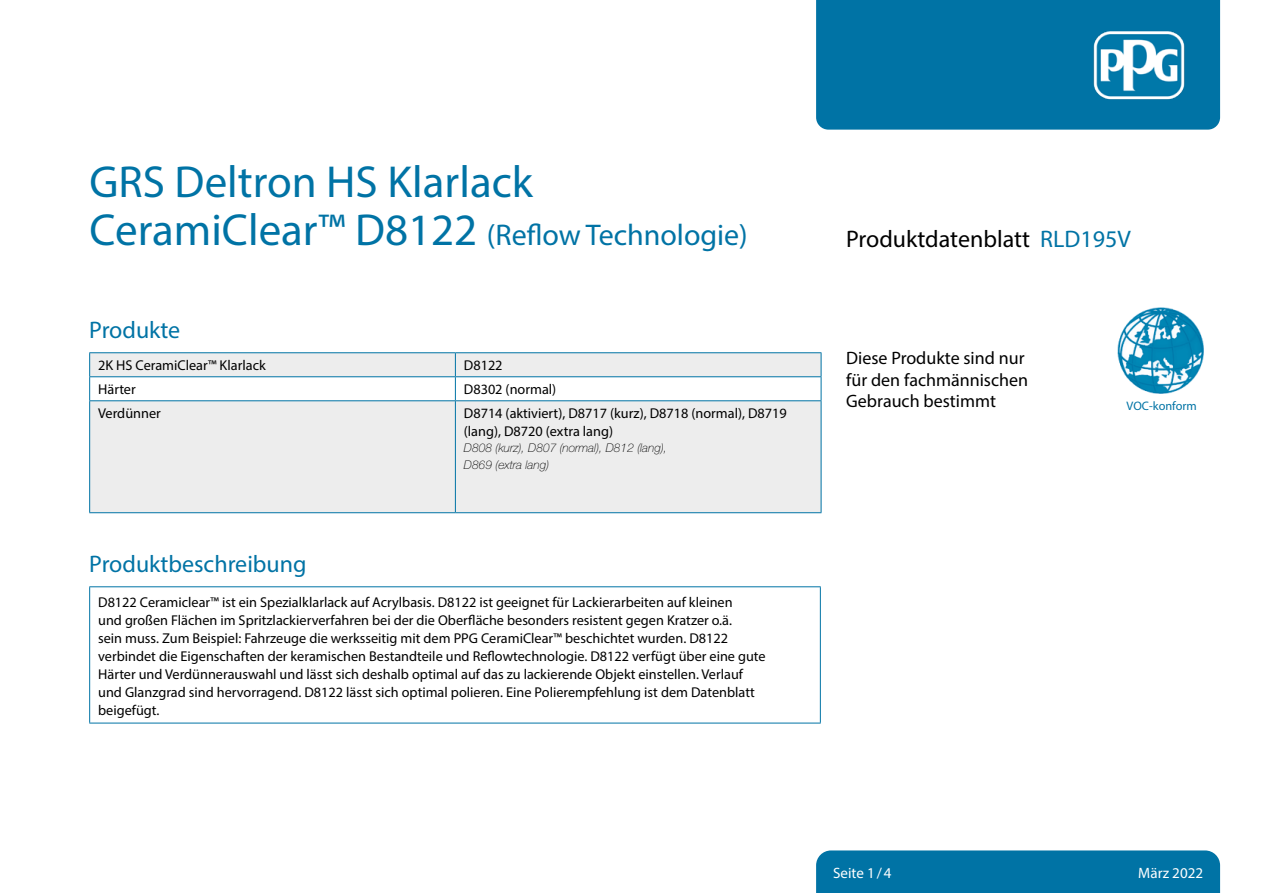
<style>
.page{position:relative;width:1263px;height:893px;background:#fff}
.page>*{position:absolute;margin:0;border:0;box-sizing:border-box;transform-origin:0 0}
.t1{font:45px "Myriad Pro";color:#0073a5}
.t2{font:30px "Myriad Pro";color:#0073a5}
.t3{font:24px "Myriad Pro";color:#0073a5}
.t4{font:24px "Myriad Pro";color:#000}
.t5{font:18px/21.6px "Myriad Pro";color:#000}
.t6{font:15px "Myriad Pro";color:#fff}
.t7{font:14.25px/18px "Myriad Pro";color:#000}
.t8{font:12.3px "Myriad Pro";color:#0073a5}
.t9{font:italic 100 12px/16.5px "Helvetica Neue LT Std";color:#000}
.s1{font-size:45px}
.s2{color:#0073a5}
</style>
<div class="page">
<div style="left:816px;top:850px;width:404px;height:43px;background:#0073a5"></div>
<div style="left:816px;top:0;width:404px;height:130px;background:#0073a5"></div>
<img style="left:1061px;top:1px;width:155px;height:129px">
<img style="left:1117px;top:307px;width:86px;height:86px">
<svg style="left:90px;top:353px;width:731px;height:159px;background:#eeeeef"></svg>
<hr style="left:89px;top:352px;width:366px;height:1px;background:#0073a5">
<hr style="left:455px;top:352px;width:366px;height:1px;background:#0073a5">
<svg style="left:89px;top:353px;width:1px;height:47px"></svg>
<hr style="left:89px;top:401px;width:1px;height:111px;background:#0073a5">
<hr style="left:89px;top:376px;width:366px;height:1px;background:#0073a5">
<hr style="left:455px;top:376px;width:366px;height:1px;background:#0073a5">
<svg style="left:455px;top:353px;width:1px;height:47px"></svg>
<svg style="left:821px;top:353px;width:1px;height:47px"></svg>
<hr style="left:455px;top:401px;width:1px;height:111px;background:#0073a5">
<hr style="left:821px;top:401px;width:1px;height:111px;background:#0073a5">
<hr style="left:89px;top:400px;width:366px;height:1px;background:#0073a5">
<hr style="left:455px;top:400px;width:366px;height:1px;background:#0073a5">
<hr style="left:89px;top:512px;width:366px;height:1px;background:#0073a5">
<hr style="left:455px;top:512px;width:366px;height:1px;background:#0073a5">
<hr style="left:89px;top:587px;width:1px;height:136px;background:#0073a5">
<hr style="left:89px;top:586px;width:732px;height:1px;background:#0073a5">
<hr style="left:820px;top:587px;width:1px;height:136px;background:#0073a5">
<hr style="left:89px;top:723px;width:732px;height:1px;background:#0073a5">
<h1 class="t1" style="left:90px;top:154px;width:445px">GRS Deltron HS Klarlack</h1>
<h2 class="t2" style="left:90px;top:217px;width:659px"><span class="s1">CeramiClear™ D8122</span> (Reflow Technologie)</h2>
<h3 class="t3" style="left:89px;top:315px;width:93px">Produkte</h3>
<p class="t7" style="left:98px;top:356px;width:169px">2K HS CeramiClear™ Klarlack</p>
<p class="t7" style="left:464px;top:356px;width:40px">D8122</p>
<p class="t7" style="left:98px;top:380px;width:39px">Härter</p>
<p class="t7" style="left:464px;top:380px;width:94px">D8302 (normal)</p>
<p class="t7" style="left:98px;top:404px;width:64px">Verdünner</p>
<p class="t7" style="left:464px;top:404px;width:324px">D8714 (aktiviert), D8717 (kurz), D8718 (normal), D8719 (lang), D8720 (extra lang)</p>
<p class="t9" style="left:464px;top:440px;width:205px">D808 (kurz), D807 (normal), D812 (lang),<br>D869 (extra lang)</p>
<h3 class="t3" style="left:89px;top:549px;width:219px">Produktbeschreibung</h3>
<p class="t7" style="left:98px;top:593px;width:669px">D8122 Ceramiclear™ ist ein Spezialklarlack auf Acrylbasis. D8122 ist geeignet für Lackierarbeiten auf kleinen<br>und großen Flächen im Spritzlackierverfahren bei der die Oberfläche besonders resistent gegen Kratzer o.ä.<br>sein muss. Zum Beispiel: Fahrzeuge die werksseitig mit dem PPG CeramiClear™ beschichtet wurden. D8122 verbindet die Eigenschaften der keramischen Bestandteile und Reflowtechnologie. D8122 verfügt über eine gute Härter und Verdünnerauswahl und lässt sich deshalb optimal auf das zu lackierende Objekt einstellen. Verlauf und Glanzgrad sind hervorragend. D8122 lässt sich optimal polieren. Eine Polierempfehlung ist dem Datenblatt beigefügt.</p>
<h3 class="t4" style="left:846px;top:224px;width:286px">Produktdatenblatt <span class="s2">RLD195V</span></h3>
<p class="t5" style="left:846px;top:347px;width:183px">Diese Produkte sind nur für den fachmännischen<br>Gebrauch bestimmt</p>
<p class="t8" style="left:1126px;top:399px;width:72px">VOC-konform</p>
<p class="t6" style="left:833px;top:864px;width:60px">Seite 1/4</p>
<p class="t6" style="left:1138px;top:864px;width:66px">März 2022</p>
</div>
